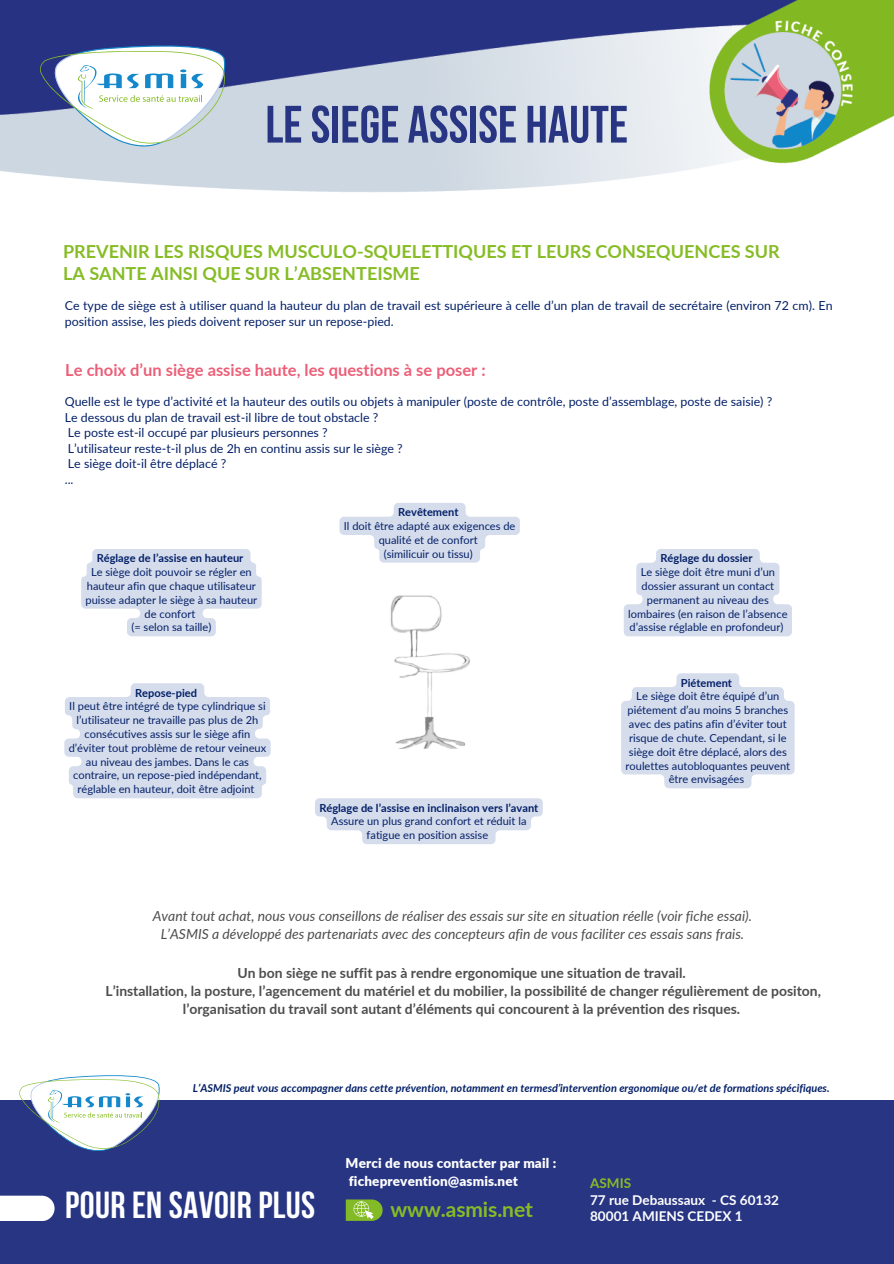
<style>
.page{position:relative;width:894px;height:1264px;background:#fff}
.page>*{position:absolute;margin:0;border:0;box-sizing:border-box;transform-origin:0 0}
.t1{font:700 52.5px "Bebas Neue";color:#283583}
.t2{font:700 37.5px "Bebas Neue";letter-spacing:.01em;color:#fff}
.t3{font:700 21px "Lato";letter-spacing:-.005em;color:#86bc25}
.t4{font:700 18px/22.5px "Lato";color:#86bc25}
.t5{font:700 16.5px "Lato";color:#ec5f78}
.t6{font:700 13.95px/18px "Lato";color:#4d4d4d;text-align:center}
.t7{font:italic 13.95px "Lato";color:#4d4d4d}
.t8{font:900 13.5px/18px "Lato";letter-spacing:.01em;color:#fff}
.t9{font:700 13.5px/16.8px "Lato";color:#fff}
.t10{font:12.45px/15.5px "Lato";color:#032068}
.t11{font:11.1px/13.8px "Lato";color:#032068;text-align:center}
.t12{font:700 11.1px "Lato";color:#032068}
.t13{font:italic 700 10.95px "Lato";color:#032068}
.s1{color:#86bc25}
</style>
<div class="page">
<img style="left:0;top:0;width:893px;height:193px">
<svg style="left:39px;top:44px;width:189px;height:104px"></svg>
<div style="left:0;top:1100px;width:893px;height:163px;background:#283583"></div>
<svg style="left:0;top:1195px;width:55px;height:26px"></svg>
<svg style="left:19px;top:1075px;width:141px;height:76px"></svg>
<svg style="left:346px;top:1199px;width:36px;height:21px"></svg>
<img style="left:390px;top:595px;width:80px;height:154px">
<svg style="left:339px;top:503px;width:180px;height:59px"></svg>
<svg style="left:624px;top:549px;width:167px;height:87px;background:#dae0ee"></svg>
<svg style="left:621px;top:673px;width:173px;height:115px;background:#dbe1ee"></svg>
<svg style="left:81px;top:549px;width:180px;height:87px"></svg>
<svg style="left:64px;top:683px;width:206px;height:115px;background:#dae0ee"></svg>
<svg style="left:315px;top:798px;width:227px;height:46px"></svg>
<h1 class="t1" style="left:265px;top:103px;width:364px">LESIEGE ASSISE HAUTE</h1>
<h4 class="t4" style="left:63px;top:239px;width:718px">PREVENIR LES RISQUES MUSCULO-SQUELETTIQUES ET LEURS CONSEQUENCES SUR<br>LA SANTE AINSI QUE SUR L’ABSENTEISME</h4>
<p class="t10" style="left:65px;top:297px;width:769px">Ce type de siège est à utiliser quand la hauteur du plan de travail est supérieure à celle d’un plan de travail de secrétaire (environ 72 cm). En position assise, les pieds doivent reposer sur un repose-pied.</p>
<h5 class="t5" style="left:65px;top:360px;width:422px">Le choix d’un siège assise haute, les questions à se poser :</h5>
<p class="t10" style="left:65px;top:393px;width:708px">Quelle est le type d’activité et la hauteur des outils ou objets à manipuler (poste de contrôle, poste d’assemblage, poste de saisie) ?</p>
<p class="t10" style="left:65px;top:409px;width:315px">Le dessous du plan de travail est-il libre de tout obstacle ?</p>
<p class="t10" style="left:68px;top:425px;width:261px">Le poste est-il occupé par plusieurs personnes ?</p>
<p class="t10" style="left:68px;top:440px;width:336px">L’utilisateur reste-t-il plus de 2h en continu assis sur le siège ?</p>
<p class="t10" style="left:68px;top:456px;width:160px">Le siège doit-il être déplacé ?</p>
<p class="t10" style="left:65px;top:471px;width:10px">...</p>
<p class="t12" style="left:97px;top:551px;width:148px">Réglage de l’assise en hauteur</p>
<p class="t11" style="left:86px;top:565px;width:173px">Le siège doit pouvoir se régler en hauteur afin que chaque utilisateur puisse adapter le siège à sa hauteur de confort</p>
<p class="t11" style="left:131px;top:620px;width:81px">(= selon sa taille)</p>
<p class="t12" style="left:135px;top:685px;width:63px">Repose-pied</p>
<h6 class="t11" style="left:69px;top:699px;width:199px">Il peut être intégré de type cylindrique si l’utilisateur ne travaille pas plus de 2h consécutives assis sur le siège afin d’éviter tout problème de retour veineux au niveau des jambes. Dans le cas contraire, un repose-pied indépendant, réglable en hauteur, doit être adjoint</h6>
<p class="t12" style="left:398px;top:505px;width:62px">Revêtement</p>
<p class="t11" style="left:344px;top:519px;width:173px">Il doit être adapté aux exigences de qualité et de confort</p>
<p class="t11" style="left:383px;top:546px;width:90px">(similicuir ou tissu)</p>
<p class="t12" style="left:660px;top:551px;width:94px">Réglage du dossier</p>
<p class="t11" style="left:628px;top:565px;width:161px">Le siège doit être muni d’un dossier assurant un contact permanent au niveau des lombaires (en raison de l’absence d’assise réglable en profondeur)</p>
<p class="t12" style="left:319px;top:800px;width:220px">Réglage de l’assise en inclinaison vers l’avant</p>
<p class="t11" style="left:331px;top:814px;width:197px">Assure un plus grand confort et réduit la fatigue en position assise</p>
<p class="t12" style="left:680px;top:675px;width:53px">Piétement</p>
<p class="t11" style="left:625px;top:689px;width:166px">Le siège doit être équipé d’un piétement d’au moins 5 branches avec des patins afin d’éviter tout risque de chute. Cependant, si le siège doit être déplacé, alors des roulettes autobloquantes peuvent être envisagées</p>
<p class="t7" style="left:153px;top:906px;width:600px">Avant tout achat, nous vous conseillons de réaliser des essais sur site en situation réelle (voir fiche essai).</p>
<p class="t7" style="left:161px;top:924px;width:584px">L’ASMIS a développé des partenariats avec des concepteurs afin de vous faciliter ces essais sans frais.</p>
<h2 class="t6" style="left:105px;top:963px;width:716px">Un bon siège ne suffit pas à rendre ergonomique une situation de travail.<br>L’installation, la posture, l’agencement du matériel et du mobilier, la possibilité de changer régulièrement de positon, l’organisation du travail sont autant d’éléments qui concourent à la prévention des risques.</h2>
<h6 class="t13" style="left:193px;top:1080px;width:638px">L’ASMIS peut vous accompagner dans cette prévention, notamment en termesd’intervention ergonomique ou/et de formations spécifiques.</h6>
<p class="t8" style="left:345px;top:1153px;width:212px">Merci de nous contacter par mail : ficheprevention@asmis.net</p>
<p class="t2" style="left:65px;top:1189px;width:251px">POUR EN SAVOIR PLUS</p>
<p class="t3" style="left:390px;top:1195px;width:144px">www.asmis.net</p>
<p class="t9" style="left:590px;top:1173px;width:190px"><span class="s1">ASMIS<br></span>77 rue Debaussaux - CS 60132<br>80001 AMIENS CEDEX 1</p>
</div>
